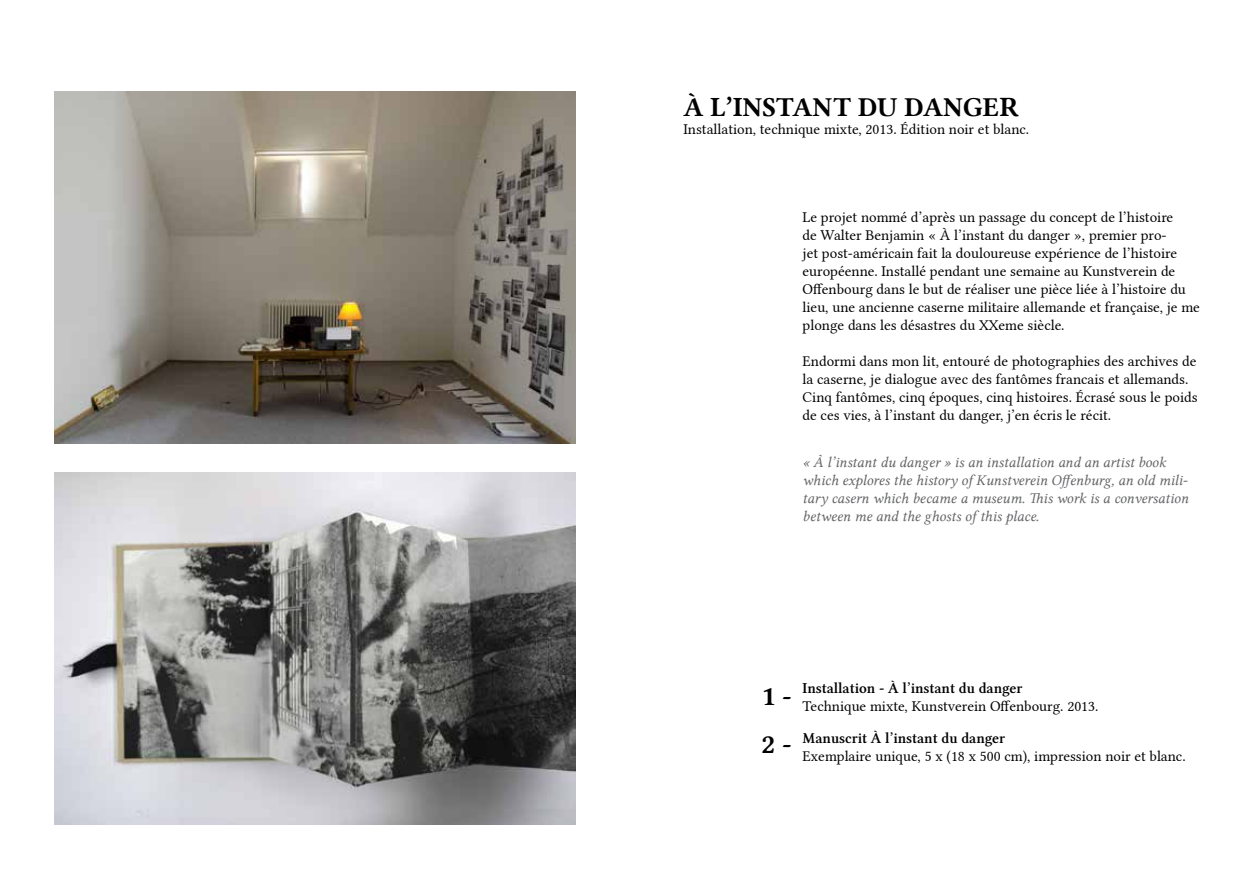
<style>
.page{position:relative;width:1259px;height:893px;background:#fff}
.page>*{position:absolute;margin:0;border:0;box-sizing:border-box;transform-origin:0 0}
.t1{font:27px "Lin Libertine B";color:#000}
.t2{font:15px/18px "Lin Libertine";color:#000}
.t3{font:15px/18px "Lin Libertine I";color:#636466}
.t4{font:15px "Lin Libertine Z";color:#000}
.s1{font-family:"Lin Libertine B";font-size:27px}
</style>
<div class="page">
<img style="left:54px;top:472px;width:521px;height:352px">
<img style="left:54px;top:91px;width:521px;height:353px">
<h1 class="t1" style="left:683px;top:88px;width:337px">À L’INSTANT DU DANGER</h1>
<p class="t2" style="left:683px;top:118px;width:347px">Installation, technique mixte, 2013. Édition noir et blanc.</p>
<p class="t2" style="left:802px;top:206px;width:399px">Le projet nommé d’après un passage du concept de l’histoire<br>de Walter Benjamin « À l’instant du danger », premier pro-<br>jet post-américain fait la douloureuse expérience de l’histoire européenne. Installé pendant une semaine au Kunstverein de Offenbourg dans le but de réaliser une pièce liée à l’histoire du lieu, une ancienne caserne militaire allemande et française, je me plonge dans les désastres du XXeme siècle.</p>
<p class="t2" style="left:802px;top:350px;width:396px">Endormi dans mon lit, entouré de photographies des archives de la caserne, je dialogue avec des fantômes francais et allemands.<br>Cinq fantômes, cinq époques, cinq histoires. Écrasé sous le poids de ces vies, à l’instant du danger, j’en écris le récit.</p>
<p class="t3" style="left:802px;top:453px;width:387px">« À l’instant du danger » is an installation and an artist book which explores the history of Kunstverein Offenburg, an old mili&shy;tary casern which became a museum. This work is a conversation between me and the ghosts of this place.</p>
<p class="t4" style="left:761px;top:680px;width:262px"><span class="s1">1 -</span> Installation - À l’instant du danger</p>
<p class="t2" style="left:802px;top:696px;width:297px">Technique mixte, Kunstverein Offenbourg. 2013.</p>
<h1 class="t1" style="left:761px;top:726px;width:32px">2 -</h1>
<p class="t4" style="left:802px;top:730px;width:204px">Manuscrit À l’instant du danger</p>
<p class="t2" style="left:802px;top:746px;width:384px">Exemplaire unique, 5 x (18 x 500 cm), impression noir et blanc.</p>
</div>
